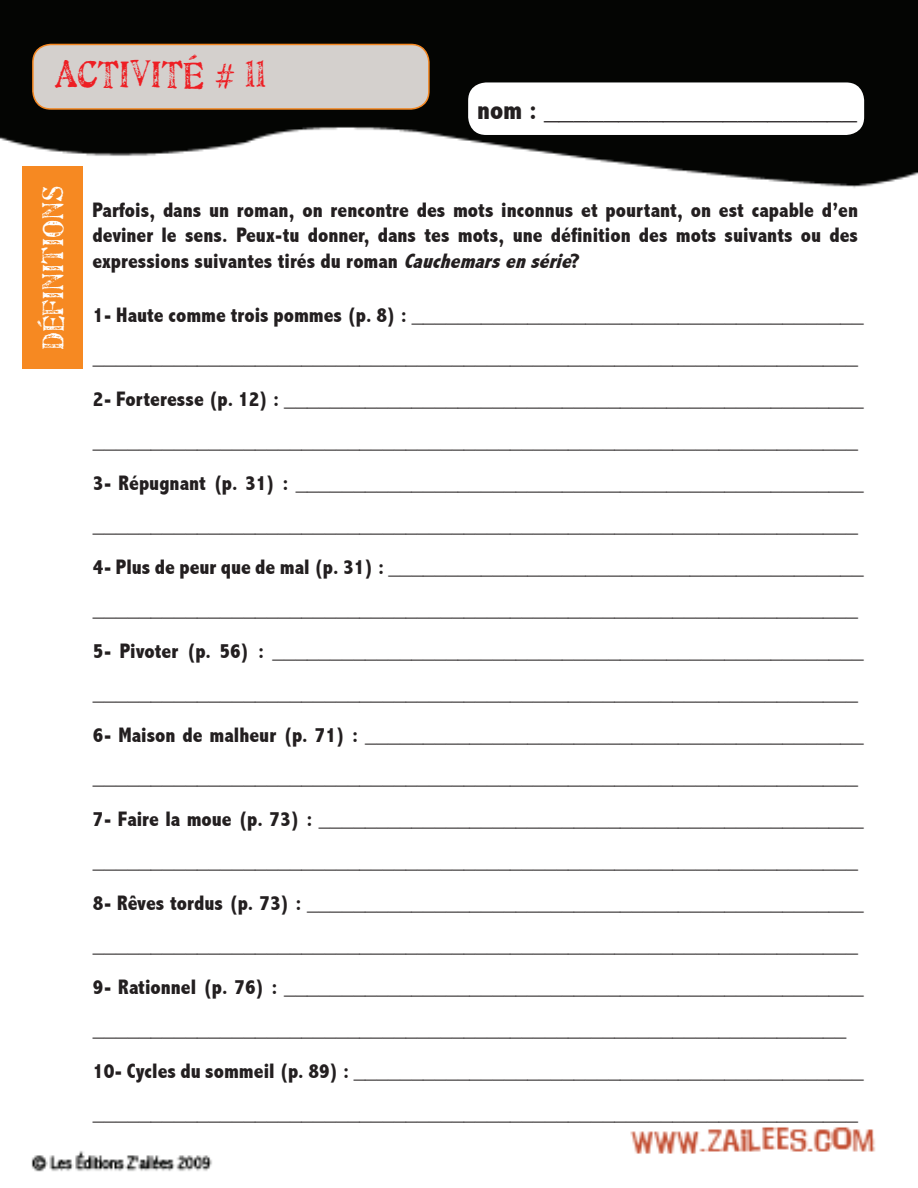
<style>
.page{position:relative;width:918px;height:1188px;background:#fff}
.page>*{position:absolute;margin:0;border:0;box-sizing:border-box;transform-origin:0 0}
.t1{font:500 37.5px "Artistamp";color:#ee1e23}
.t2{font:500 30px "Artistamp";color:#fff}
.t3{font:800 condensed 27px "Abadi";color:#231f20}
.t4{font:800 condensed 21px/42px "Abadi";color:#231f20;text-align:justify}
.s1{font-style:italic}
</style>
<div class="page">
<img style="left:0;top:0;width:918px;height:1172px">
<div style="left:33px;top:44px;width:396px;height:65px;background:#d4d0cd;border-radius:18px"></div>
<div style="left:32px;top:44px;width:398px;height:66px;border:2px solid #f58822;border-radius:18px"></div>
<div style="left:468px;top:82px;width:396px;height:53px;background:#fff;border-radius:18px"></div>
<div style="left:22px;top:166px;width:61px;height:203px;background:#f68922"></div>
<h1 class="t1" style="left:55px;top:54px;width:213px">ACTIVITÉ # 11</h1>
<p class="t3" style="left:477px;top:94px;width:381px">nom : _____________________</p>
<h2 class="t2" style="left:37px;top:350px;width:165px;rotate:-90deg">définitions</h2>
<p class="t4" style="left:92px;top:198px;width:767px;line-height:25.2px">Parfois, dans un roman, on rencontre des mots inconnus et pourtant, on est capable d’en deviner le sens. Peux-tu donner, dans tes mots, une définition des mots suivants ou des expressions suivantes tirés du roman <span class="s1">Cauchemarsensérie</span>?</p>
<p class="t4" style="left:93px;top:294px;width:772px;text-align:left">1- Haute comme trois pommes (p. 8) : _______________________________________ __________________________________________________________________ 2- Forteresse (p. 12) : __________________________________________________ __________________________________________________________________ 3- Répugnant (p. 31) : _________________________________________________ __________________________________________________________________ 4- Plus de peur que de mal (p. 31) : _________________________________________ __________________________________________________________________ 5- Pivoter (p. 56) : ___________________________________________________ __________________________________________________________________ 6- Maison de malheur (p. 71) : ___________________________________________ __________________________________________________________________ 7- Faire la moue (p. 73) : _______________________________________________ __________________________________________________________________ 8- Rêves tordus (p. 73) : ________________________________________________ __________________________________________________________________ 9- Rationnel (p. 76) : __________________________________________________ _________________________________________________________________ 10- Cycles du sommeil (p. 89) : ____________________________________________ __________________________________________________________________</p>
</div>
